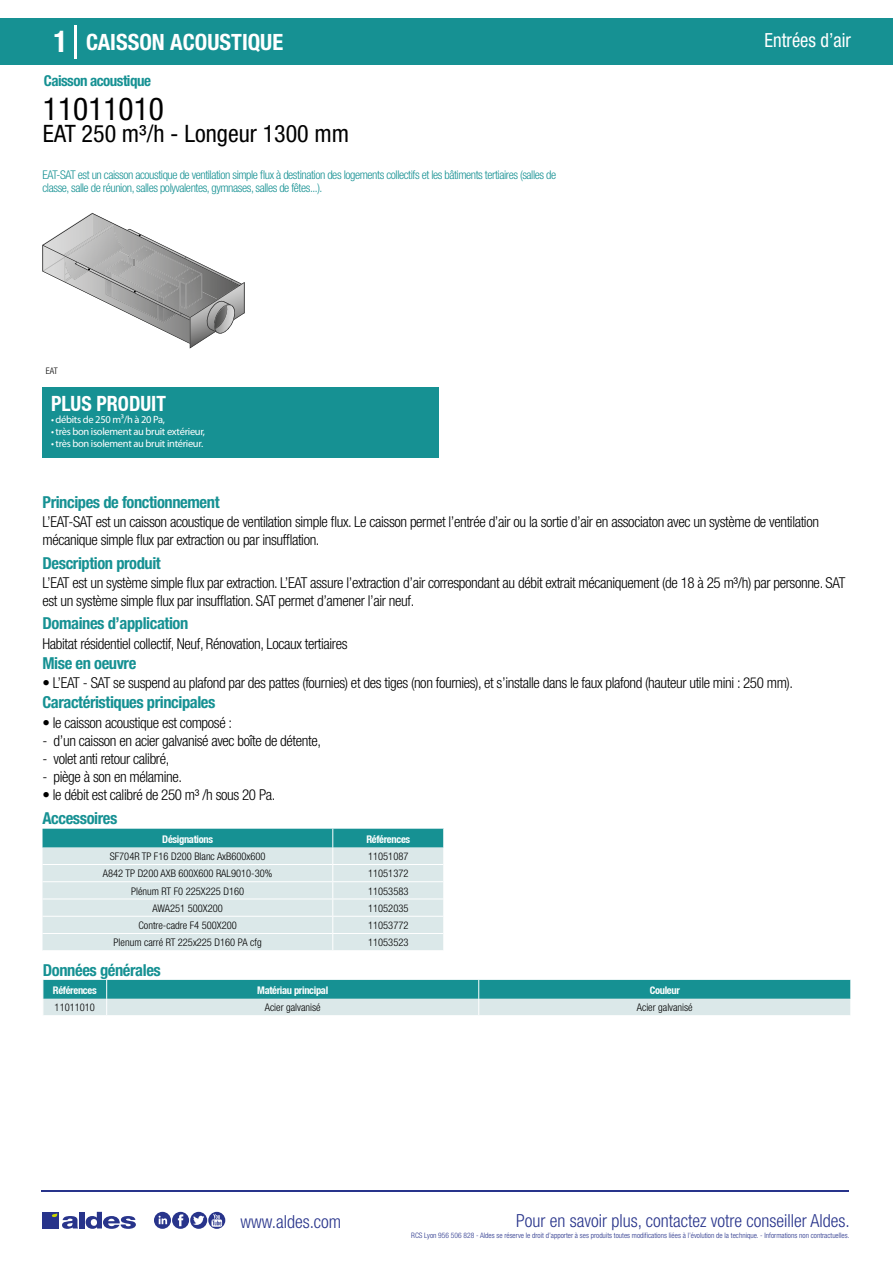
<style>
.page{position:relative;width:893px;height:1263px;background:#fff}
.page>*{position:absolute;margin:0;border:0;box-sizing:border-box;transform-origin:0 0}
.t1{font:condensed 31.5px "Helvetica Neue LT Std";color:#000}
.t2{font:condensed 24px "Helvetica Neue LT Std";color:#000}
.t3{font:700 condensed 22.5px "Helvetica Neue LT Std";color:#fff}
.t4{font:700 condensed 21px "Helvetica Neue";color:#fff;scale:.95 1}
.t5{font:condensed 19.5px "Helvetica Neue LT Std";color:#fff;scale:.95 1}
.t6{font:300 condensed 18px "Helvetica Neue";color:#28348b}
.t7{font:700 condensed 16.5px "Helvetica Neue LT Std";letter-spacing:-.025em;color:#169193}
.t8{font:300 condensed 15px/18px "Helvetica Neue LT Std";letter-spacing:-.025em;color:#000}
.t9{font:700 condensed 15px "Helvetica Neue LT Std";letter-spacing:-.035em;color:#169193}
.t10{font:300 condensed 12px/13.5px "Helvetica Neue LT Std";letter-spacing:-.035em;color:#169193}
.t11{font:300 condensed 10.5px "Helvetica Neue";color:#000}
.t12{font:10.5px "Myriad Pro";letter-spacing:-.03em;color:#fff}
.t13{font:700 condensed 10.5px "Helvetica Neue";letter-spacing:-.03em;color:#fff}
.t14{font:300 condensed 7.5px "Helvetica Neue";color:#28348b}
.s1{font-size:30px}
</style>
<div class="page">
<div style="left:0;top:18px;width:893px;height:46px;background:#169193"></div>
<div style="left:43px;top:387px;width:396px;height:70px;background:#169193"></div>
<hr style="left:74px;top:25px;width:2px;height:33px;background:#fff">
<svg style="left:43px;top:213px;width:201px;height:136px"></svg>
<svg style="left:43px;top:829px;width:401px;height:121px;background:#bedbdc"></svg>
<svg style="left:43px;top:980px;width:808px;height:35px;background:#72b9bb"></svg>
<hr style="left:41px;top:1190px;width:808px;height:1px;background:#28348b">
<svg style="left:154px;top:1212px;width:71px;height:17px"></svg>
<div style="left:42px;top:1212px;width:17px;height:16px;background:#28348b"></div>
<div style="left:79px;top:1212px;width:5px;height:16px;background:#28348b"></div>
<svg style="left:86px;top:1212px;width:50px;height:17px"></svg>
<svg style="left:52px;top:1213px;width:26px;height:16px"></svg>
<h3 class="t3" style="left:54px;top:28px;width:231px"><span class="s1">1</span> CAISSON ACOUSTIQUE</h3>
<h3 class="t5" style="left:765px;top:29px;width:92px">Entrées d’air</h3>
<p class="t9" style="left:44px;top:71px;width:109px">Caisson acoustique</p>
<h1 class="t1" style="left:43px;top:91px;width:122px">11011010</h1>
<h2 class="t2" style="left:43px;top:120px;width:308px">EAT 250 m³/h - Longeur 1300 mm</h2>
<p class="t10" style="left:43px;top:167px;width:515px">EAT-SAT est un caisson acoustique de ventilation simple flux à destination des logements collectifs et les bâtiments tertiaires (salles de classe, salle de réunion, salles polyvalentes, gymnases, salles de fêtes...).</p>
<h3 class="t4" style="left:51px;top:391px;width:122px">PLUS PRODUIT</h3>
<p class="t12" style="left:51px;top:413px;width:116px">• débits de 250 m³/h à 20 Pa,</p>
<p class="t12" style="left:51px;top:425px;width:156px">• très bon isolement au bruit extérieur,</p>
<p class="t12" style="left:51px;top:437px;width:154px">• très bon isolement au bruit intérieur.</p>
<p class="t7" style="left:43px;top:492px;width:179px">Principes de fonctionnement</p>
<p class="t8" style="left:43px;top:513px;width:778px">L’EAT-SAT est un caisson acoustique de ventilation simple flux. Le caisson permet l’entrée d’air ou la sortie d’air en associaton avec un système de ventilation mécanique simple flux par extraction ou par insufflation.</p>
<p class="t8" style="left:43px;top:573px;width:804px">L’EAT est un système simple flux par extraction. L’EAT assure l’extraction d’air correspondant au débit extrait mécaniquement (de 18 à 25 m³/h) par personne. SAT est un système simple flux par insufflation. SAT permet d’amener l’air neuf.</p>
<p class="t8" style="left:43px;top:634px;width:307px">Habitat résidentiel collectif, Neuf, Rénovation, Locaux tertiaires</p>
<p class="t8" style="left:43px;top:674px;width:752px">• L’EAT - SAT se suspend au plafond par des pattes (fournies) et des tiges (non fournies), et s’installe dans le faux plafond (hauteur utile mini : 250 mm).</p>
<p class="t7" style="left:43px;top:553px;width:120px">Description produit</p>
<p class="t7" style="left:43px;top:613px;width:147px">Domaines d’application</p>
<p class="t7" style="left:43px;top:653px;width:95px">Mise en oeuvre</p>
<p class="t7" style="left:43px;top:692px;width:174px">Caractéristiques principales</p>
<p class="t8" style="left:43px;top:713px;width:191px">• le caisson acoustique est composé :</p>
<p class="t8" style="left:43px;top:731px;width:280px">- d’un caisson en acier galvanisé avec boîte de détente,</p>
<p class="t8" style="left:43px;top:749px;width:128px">- volet anti retour calibré,</p>
<p class="t8" style="left:43px;top:767px;width:141px">- piège à son en mélamine.</p>
<p class="t8" style="left:43px;top:785px;width:234px">• le débit est calibré de 250 m³ /h sous 20 Pa.</p>
<p class="t7" style="left:43px;top:808px;width:76px">Accessoires</p>
<p class="t13" style="left:162px;top:833px;width:52px">Désignations</p>
<p class="t13" style="left:366px;top:833px;width:45px">Références</p>
<p class="t11" style="left:110px;top:850px;width:157px">SF704R TP F16 D200 Blanc AxB600x600</p>
<p class="t11" style="left:368px;top:850px;width:42px">11051087</p>
<p class="t11" style="left:103px;top:867px;width:171px">A842 TP D200 AXB 600X600 RAL9010-30%</p>
<p class="t11" style="left:368px;top:867px;width:42px">11051372</p>
<p class="t11" style="left:131px;top:885px;width:115px">Plénum RT F0 225X225 D160</p>
<p class="t11" style="left:368px;top:885px;width:42px">11053583</p>
<p class="t11" style="left:152px;top:902px;width:72px">AWA251 500X200</p>
<p class="t11" style="left:368px;top:902px;width:42px">11052035</p>
<p class="t11" style="left:138px;top:919px;width:100px">Contre-cadre F4 500X200</p>
<p class="t11" style="left:368px;top:919px;width:42px">11053772</p>
<p class="t11" style="left:114px;top:936px;width:150px">Plenum carré RT 225x225 D160 PA cfg</p>
<p class="t11" style="left:368px;top:936px;width:42px">11053523</p>
<p class="t7" style="left:43px;top:960px;width:119px">Données générales</p>
<p class="t13" style="left:53px;top:984px;width:45px">Références</p>
<p class="t13" style="left:257px;top:984px;width:72px">Matériau principal</p>
<p class="t13" style="left:650px;top:984px;width:32px">Couleur</p>
<p class="t11" style="left:55px;top:1001px;width:42px">11011010</p>
<p class="t11" style="left:265px;top:1001px;width:57px">Acier galvanisé</p>
<p class="t11" style="left:637px;top:1001px;width:57px">Acier galvanisé</p>
<p class="t6" style="left:240px;top:1211px;width:102px">www.aldes.com</p>
<p class="t6" style="left:516px;top:1211px;width:335px">Pour en savoir plus, contactez votre conseiller Aldes.</p>
<p class="t14" style="left:411px;top:1230px;width:440px">RCS Lyon 956 506 828 - Aldes se réserve le droit d’apporter à ses produits toutes modifications liées à l’évolution de la technique. - Informations non contractuelles.</p>
</div>
